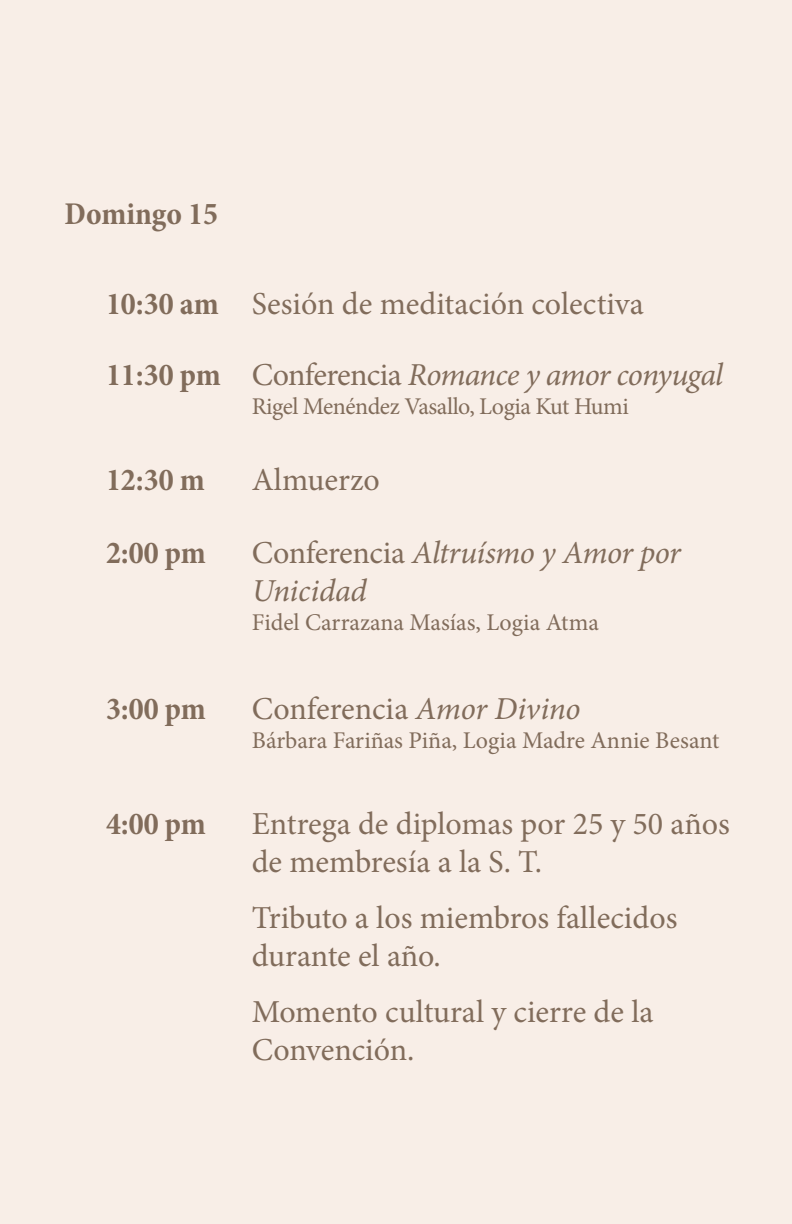
<style>
.page{position:relative;width:792px;height:1224px;background:#f8eee7}
.page>*{position:absolute;margin:0;border:0;box-sizing:border-box;transform-origin:0 0}
.t1{font:32px/38.4px "Minion Pro";color:#816c5b}
.t2{font:italic 32px/38.4px "Minion Pro";letter-spacing:-.03em;color:#816c5b}
.t3{font:700 condensed 32px "Minion Pro";color:#816c5b}
.t4{font:24px "Minion Pro";letter-spacing:-.005em;color:#816c5b}
.s1{font-weight:700;font-stretch:condensed}
.s2{font-weight:700;font-style:normal;font-stretch:condensed}
.s3{font-style:normal}
.s4{font-style:italic}
</style>
<div class="page">
<p class="t3" style="left:65px;top:192px;width:155px">Domingo 15</p>
<p class="t1" style="left:106px;top:284px;width:539px"><span class="s1">10:30 am</span> Sesión de meditación colectiva</p>
<p class="t2" style="left:106px;top:355px;width:619px"><span class="s2">11:30 pm</span> <span class="s3">Conferencia</span> Romance y amor conyugal</p>
<p class="t4" style="left:252px;top:390px;width:379px">Rigel Menéndez Vasallo, Logia Kut Humi</p>
<p class="t3" style="left:106px;top:458px;width:100px">12:30 m</p>
<p class="t1" style="left:252px;top:461px;width:130px">Almuerzo</p>
<p class="t3" style="left:106px;top:531px;width:101px">2:00 pm</p>
<p class="t2" style="left:252px;top:533px;width:432px"><span class="s3">Conferencia</span> Altruísmo y Amor por<br>Unicidad</p>
<p class="t4" style="left:252px;top:606px;width:349px">Fidel Carrazana Masías, Logia Atma</p>
<p class="t3" style="left:106px;top:687px;width:101px">3:00 pm</p>
<p class="t1" style="left:252px;top:690px;width:330px">Conferencia <span class="s4">Amor Divino</span></p>
<p class="t4" style="left:252px;top:724px;width:469px">Bárbara Fariñas Piña, Logia Madre Annie Besant</p>
<p class="t3" style="left:106px;top:802px;width:101px">4:00 pm</p>
<p class="t1" style="left:252px;top:805px;width:480px">Entrega de diplomas por 25 y 50 años de membresía a la S. T.</p>
<p class="t1" style="left:252px;top:898px;width:427px">Tributo a los miembros fallecidos durante el año.</p>
<p class="t1" style="left:252px;top:992px;width:403px">Momento cultural y cierre de la<br>Convención.</p>
</div>
